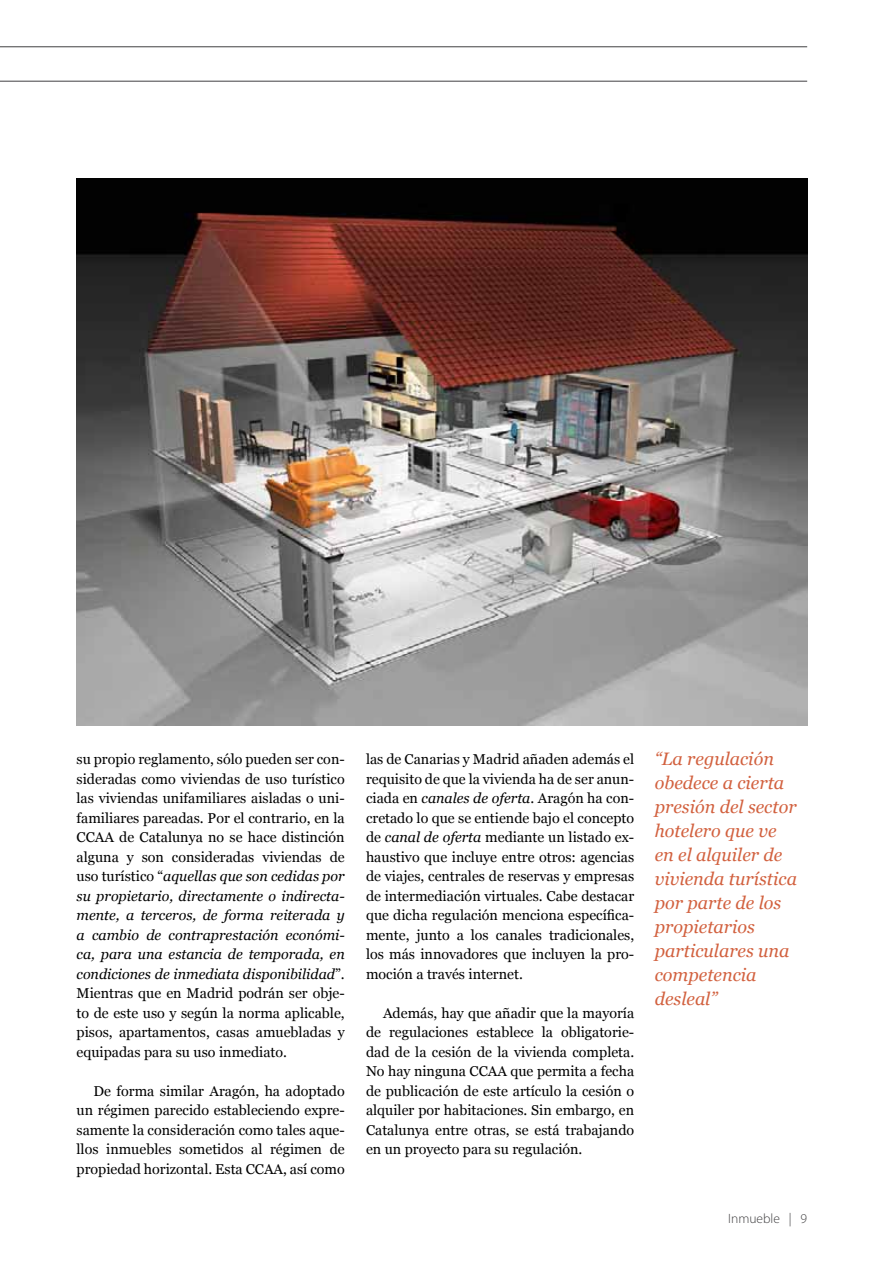
<style>
.page{position:relative;width:893px;height:1263px;background:#fff}
.page>*{position:absolute;margin:0;border:0;box-sizing:border-box;transform-origin:0 0}
.t1{font:italic 18px/24px "Georgia";color:#d2613f}
.t2{font:14.25px/19.5px "Georgia";color:#000;text-align:justify}
.t3{font:300 13.5px "Myriad Pro";color:#414042}
.s1{font-style:italic}
</style>
<div class="page">
<hr style="left:0;top:47px;width:807px;height:1px;background:#414042">
<hr style="left:0;top:81px;width:807px;height:1px;background:#414042">
<img style="left:77px;top:179px;width:730px;height:546px">
<p class="t2" style="left:77px;top:749px;width:270px">su propio reglamento, sólo pueden ser con&shy;sideradas como viviendas de uso turístico las viviendas unifamiliares aisladas o uni&shy;familiares pareadas. Por el contrario, en la CCAA de Catalunya no se hace distinción alguna y son consideradas viviendas de uso turístico “<span class="s1">aquellas que son cedidas por su propietario, directamente o indirecta&shy;mente, a terceros, de forma reiterada y a cambio de contraprestación económi&shy;ca, para una estancia de temporada, en condiciones de inmediata disponibilidad</span>”.<br>Mientras que en Madrid podrán ser obje&shy;to de este uso y según la norma aplicable, pisos, apartamentos, casas amuebladas y equipadas para su uso inmediato.</p>
<p class="t2" style="left:77px;top:1080px;width:270px;text-indent:17px">De forma similar Aragón, ha adoptado un régimen parecido estableciendo expre&shy;samente la consideración como tales aque&shy;llos inmuebles sometidos al régimen de propiedad horizontal. Esta CCAA, así como</p>
<p class="t2" style="left:366px;top:749px;width:270px">las de Canarias y Madrid añaden además el requisito de que la vivienda ha de ser anun&shy;ciada en <span class="s1">canales de oferta</span>. Aragón ha con&shy;cretado lo que se entiende bajo el concepto de <span class="s1">canal de oferta</span> mediante un listado ex&shy;haustivo que incluye entre otros: agencias de viajes, centrales de reservas y empresas de intermediación virtuales. Cabe destacar que dicha regulación menciona específica&shy;mente, junto a los canales tradicionales, los más innovadores que incluyen la pro&shy;moción a través internet.</p>
<p class="t2" style="left:366px;top:1002px;width:270px;text-indent:17px">Además, hay que añadir que la mayoría de regulaciones establece la obligatorie&shy;dad de la cesión de la vivienda completa.<br>No hay ninguna CCAA que permita a fecha de publicación de este artículo la cesión o alquiler por habitaciones. Sin embargo, en Catalunya entre otras, se está trabajando en un proyecto para su regulación.</p>
<p class="t1" style="left:655px;top:746px;width:144px">“La regulación obedece a cierta presión del sector hotelero que ve en el alquiler de vivienda turística por parte de los propietarios particulares una competencia desleal”</p>
<p class="t3" style="left:728px;top:1211px;width:81px">Inmueble | 9</p>
</div>
